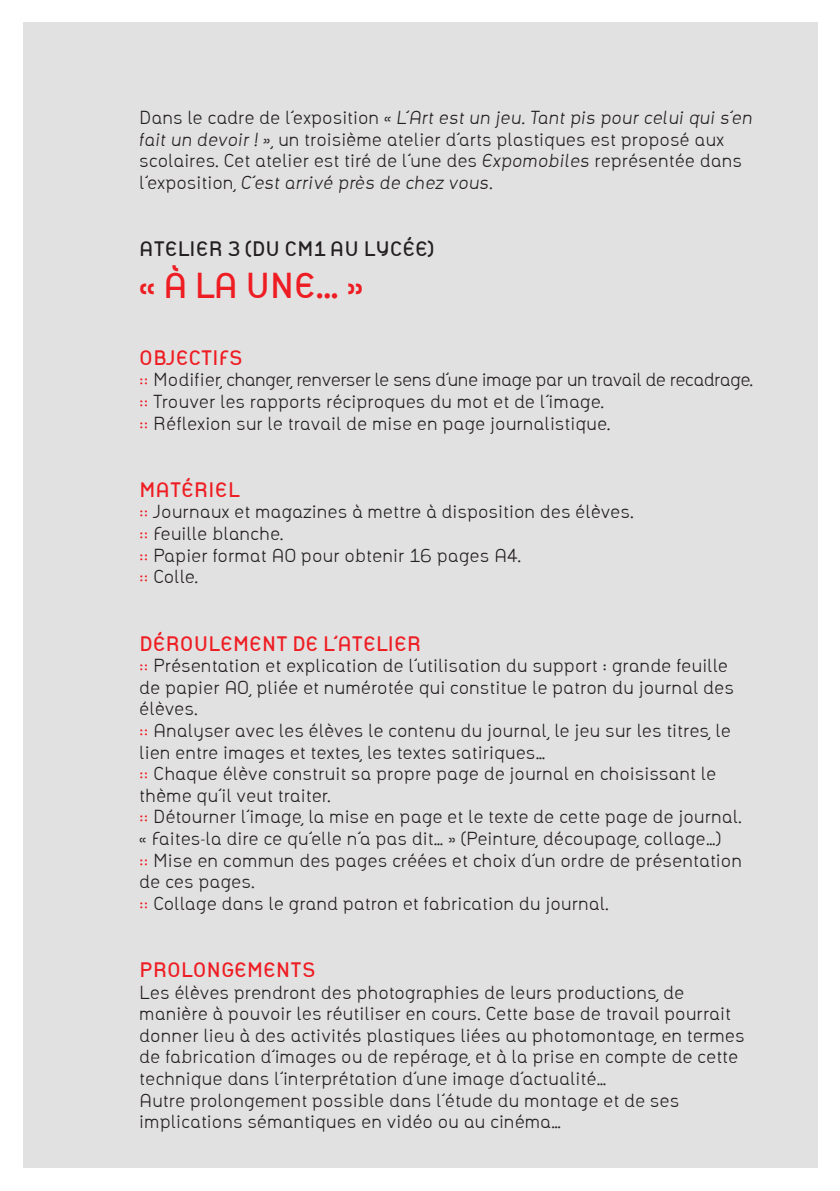
<style>
.page{position:relative;width:840px;height:1191px;background:#fff}
.page>*{position:absolute;margin:0;border:0;box-sizing:border-box;transform-origin:0 0}
.t1{font:700 34.4px "Agence";color:#ee1d23}
.t2{font:700 20px "Agence";color:#ee1d23}
.t3{font:700 20px "Agence";color:#231f20}
.t4{font:300 18px/21.6px "Agence";color:#231f20}
.s1{font-style:italic}
.s2{color:#ee1d23}
</style>
<div class="page">
<div style="left:23px;top:23px;width:793px;height:1145px;background:#e2e1e1"></div>
<p class="t4" style="left:139px;top:107px;width:614px">Dans le cadre de l’exposition <span class="s1">« L’Art est un jeu. Tant pis pour celui qui s’en fait un devoir ! »</span>, un troisième atelier d’arts plastiques est proposé aux scolaires. Cet atelier est tiré de l’une des <span class="s1">Expomobiles</span> représentée dans l’exposition, <span class="s1">C’est arrivé près de chez vous</span>.</p>
<p class="t3" style="left:139px;top:237px;width:296px">ATELIER 3 (DU CM 1 AU LYCÉE)</p>
<h1 class="t1" style="left:139px;top:265px;width:225px">« À LA UNE… »</h1>
<p class="t2" style="left:139px;top:346px;width:105px">O BJECTIFS</p>
<p class="t4" style="left:139px;top:369px;width:615px"><span class="s2">::</span> Modif ier, changer, renverser le sens d’une image par un travail de recadrage. <span class="s2">::</span> Trouver les rapports réciproques du mot et de l’image.<br><span class="s2">::</span> Réf lexion sur le travail de mise en page journalistique.</p>
<p class="t2" style="left:139px;top:478px;width:102px">M ATÉRIEL</p>
<p class="t4" style="left:139px;top:501px;width:495px"><span class="s2">::</span> Journaux et magazines à mettre à disposition des élèves. <span class="s2">::</span> Feuille blanche.<br><span class="s2">::</span> Papier format A0 pour obtenir 16 pages A4.<br><span class="s2">::</span> Colle.</p>
<p class="t2" style="left:139px;top:631px;width:283px">DÉROULEMENT DE L’ATELIER</p>
<p class="t4" style="left:139px;top:655px;width:604px"><span class="s2">::</span> Présentation et explication de l’utilisation du support : grande feuille de papier A0, pliée et numérotée qui constitue le patron du journal des élèves.<br><span class="s2">::</span> Analyser avec les élèves le contenu du journal, le jeu sur les titres, le lien entre images et textes, les textes satiriques…<br><span class="s2">::</span> Chaque élève construit sa propre page de journal en choisissant le thème qu’il veut traiter.<br><span class="s2">::</span> Détourner l’image, la mise en page et le texte de cette page de journal. « Faites-la dire ce qu’elle n’a pas dit… » (Peinture, découpage, collage…)<br><span class="s2">::</span> Mise en commun des pages créées et choix d’un ordre de présentation de ces pages.<br><span class="s2">::</span> Collage dans le grand patron et fabrication du journal.</p>
<p class="t2" style="left:139px;top:958px;width:178px">PROLONGEMENTS</p>
<p class="t4" style="left:139px;top:981px;width:606px">Les élèves prendront des photographies de leurs productions, de manière à pouvoir les réutiliser en cours. Cette base de travail pourrait donner lieu à des activités plastiques liées au photomontage, en termes de fabrication d’images ou de repérage, et à la prise en compte de cette technique dans l’interprétation d’une image d’actualité…<br>Autre prolongement possible dans l’étude du montage et de ses implications sémantiques en vidéo ou au cinéma…</p>
</div>
